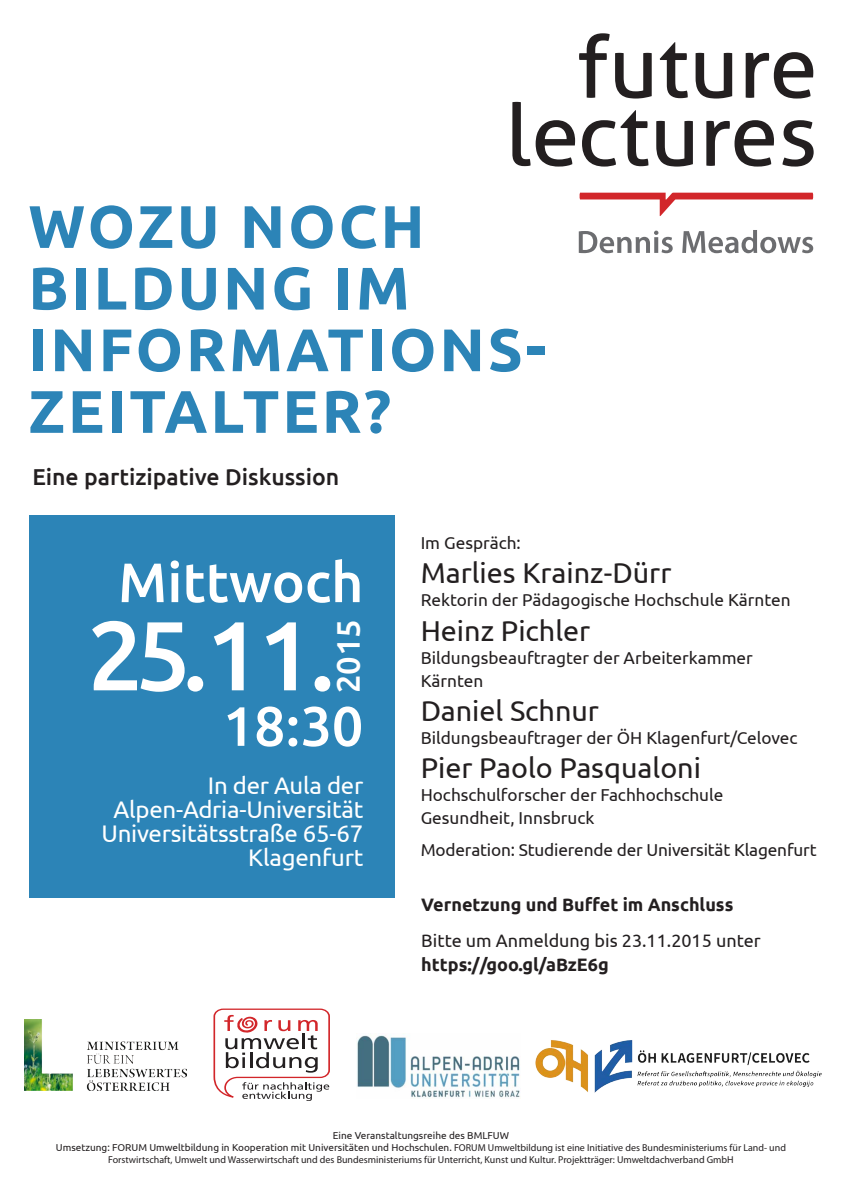
<style>
.page{position:relative;width:842px;height:1191px;background:#fff}
.page>*{position:absolute;margin:0;border:0;box-sizing:border-box;transform-origin:0 0}
.t1{font:500 97.9px "Ubuntu";color:#fff}
.Head_1{font:700 60px/61.6px "Ubuntu";letter-spacing:.05em;color:#2c84b7}
.t2{font:500 55.5px "Ubuntu";color:#fff}
.t3{font:500 32.6px "Ubuntu";color:#fff}
.Text_generell{font:28.7px "Ubuntu";color:#231f20}
.Text_generell-2{font:24px/24px "Ubuntu";letter-spacing:-.01em;color:#fff;text-align:right}
.Head_2{font:500 23px "Ubuntu";color:#231f20}
.Text_generell-3{font:18px/24px "Ubuntu";color:#231f20}
.Text_generell-4{font:700 18px "Ubuntu";color:#231f20}
.Text_generell-5{font:17.2px/23px "Ubuntu";color:#231f20}
.Text_Ministerium{font:10px/12px "Myriad Pro";color:#231f20;text-align:center}
.s1{font-weight:700}
.s2{font-family:"Ubuntu"}
</style>
<div class="page">
<img style="left:357px;top:1035px;width:465px;height:63px">
<div style="left:30px;top:515px;width:364px;height:382px;background:#2c84b7"></div>
<img style="left:25px;top:1019px;width:162px;height:71px">
<svg style="left:213px;top:1008px;width:117px;height:93px"></svg>
<svg style="left:579px;top:33px;width:73px;height:66px"></svg>
<svg style="left:660px;top:42px;width:28px;height:56px"></svg>
<svg style="left:695px;top:53px;width:37px;height:46px"></svg>
<svg style="left:746px;top:52px;width:67px;height:47px"></svg>
<svg style="left:512px;top:102px;width:18px;height:64px"></svg>
<svg style="left:536px;top:120px;width:39px;height:47px"></svg>
<svg style="left:582px;top:110px;width:66px;height:57px"></svg>
<svg style="left:656px;top:121px;width:37px;height:46px"></svg>
<svg style="left:706px;top:120px;width:68px;height:47px"></svg>
<svg style="left:782px;top:120px;width:32px;height:47px"></svg>
<svg style="left:579px;top:231px;width:94px;height:22px"></svg>
<svg style="left:682px;top:230px;width:131px;height:23px"></svg>
<svg style="left:579px;top:192px;width:234px;height:24px"></svg>
<p class="Head_1" style="left:28px;top:195px;width:398px">WOZU NOCH<br>BILDUNG IM</p>
<p class="Head_1" style="left:28px;top:318px;width:519px">INFORMATIONS-<br>ZEITALTER?</p>
<p class="Head_2" style="left:32px;top:462px;width:308px">Eine partizipative Diskussion</p>
<p class="t2" style="left:118px;top:547px;width:247px">Mittwoch</p>
<p class="t1" style="left:88px;top:593px;width:249px">25.11.</p>
<p class="t2" style="left:222px;top:691px;width:142px">18:30</p>
<p class="Text_generell-2" style="left:208px;top:772px;width:157px">In der Aula der</p>
<p class="Text_generell-2" style="left:101px;top:796px;width:263px">Alpen-Adria-Universität<br>Universitätsstraße 65-67<br>Klagenfurt</p>
<p class="t3" style="left:328px;top:693px;width:76px;rotate:-90deg">2015</p>
<p class="Text_generell-5" style="left:421px;top:530px;width:102px">Im Gespräch:</p>
<p class="Text_generell" style="left:421px;top:555px;width:252px">Marlies Krainz-Dürr</p>
<p class="Text_generell-5" style="left:421px;top:588px;width:371px">Rektorin der Pädagogische Hochschule Kärnten</p>
<p class="Text_generell" style="left:421px;top:613px;width:171px">Heinz Pichler</p>
<p class="Text_generell-5" style="left:421px;top:645px;width:334px">Bildungsbeauftragter der Arbeiterkammer<br>Kärnten</p>
<p class="Text_generell" style="left:421px;top:693px;width:180px">Daniel Schnur</p>
<p class="Text_generell-5" style="left:421px;top:726px;width:378px">Bildungsbeauftrager der ÖH Klagenfurt/Celovec</p>
<p class="Text_generell" style="left:421px;top:751px;width:282px">Pier Paolo Pasqualoni</p>
<p class="Text_generell-5" style="left:421px;top:783px;width:304px">Hochschulforscher der Fachhochschule<br>Gesundheit, Innsbruck</p>
<p class="Text_generell-5" style="left:421px;top:838px;width:397px">Moderation: Studierende der Universität Klagenfurt</p>
<p class="Text_generell-4" style="left:421px;top:894px;width:314px">Vernetzung und Buffet im Anschluss</p>
<p class="Text_generell-3" style="left:421px;top:928px;width:341px">Bitte um Anmeldung bis 23.11.2015 unter <span class="s1">https://goo.gl/aBzE6g</span></p>
<p class="Text_Ministerium" style="left:56px;top:1129px;width:731px"><span class="s2">Eine Veranstaltungsreihe des BMLFUW<br>Umsetzung: FORUM Umweltbildung in Kooperation mit Universitäten und Hochschulen.</span> FORUM Umweltbildung ist eine Initiative des Bundesministeriums für Land- und<br>Forstwirtschaft, Umwelt und Wasserwirtschaft und des Bundesministeriums für Unterricht, Kunst und Kultur. Projektträger: Umweltdachverband GmbH</p>
</div>
